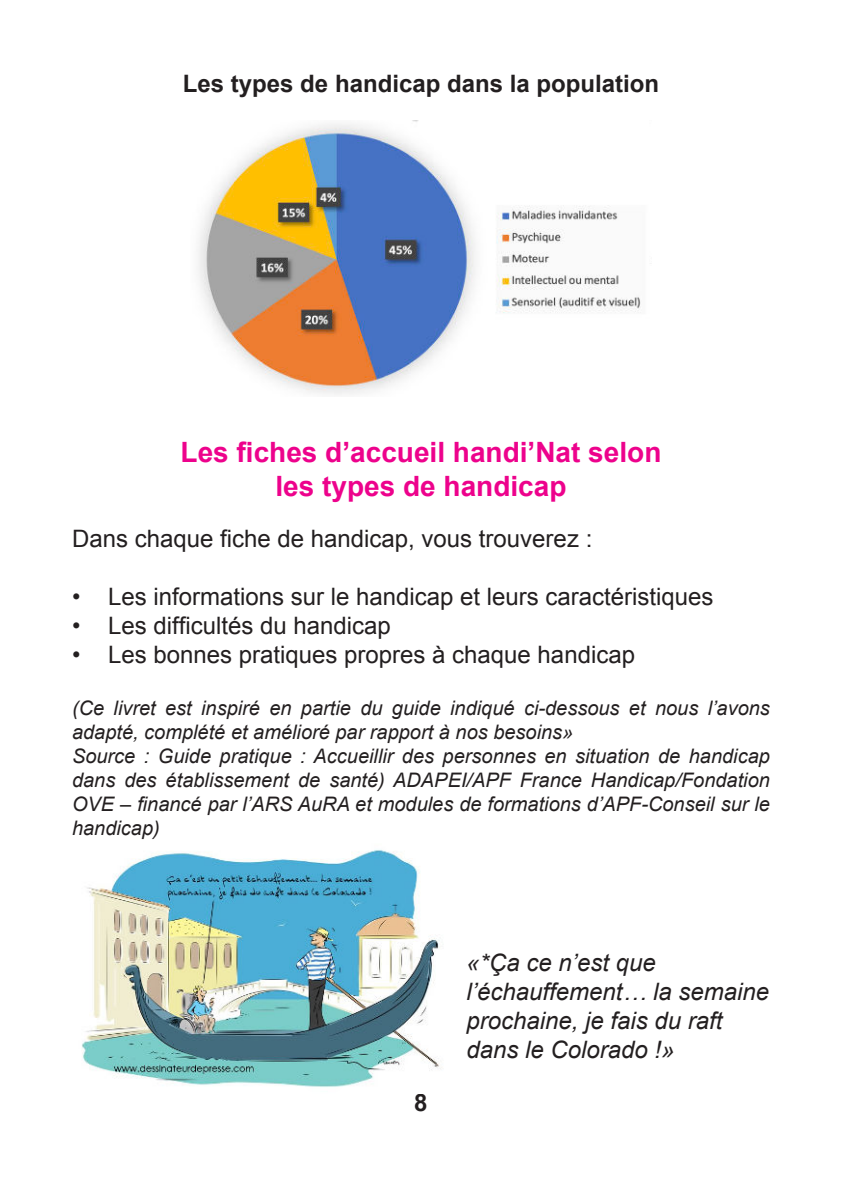
<style>
.page{position:relative;width:842px;height:1191px;background:#fff}
.page>*{position:absolute;margin:0;border:0;box-sizing:border-box;transform-origin:0 0}
.t1{font:700 28px/33.6px "Arial";color:#ed028c;text-align:center}
.t2{font:24px "Arial";color:#231f20}
.t3{font:italic 24px/28.8px "Arial";color:#231f20}
.t4{font:700 24px "Arial";color:#231f20}
.t5{font:italic 20px/24px "Arial";color:#231f20}
</style>
<div class="page">
<img style="left:81px;top:850px;width:361px;height:237px">
<img style="left:198px;top:120px;width:443px;height:275px">
<p class="t4" style="left:183px;top:68px;width:478px">Les types de handicap dans la population</p>
<h1 class="t1" style="left:181px;top:436px;width:482px">Les fiches d’accueil handi’Nat selon les types de handicap</h1>
<p class="t2" style="left:72px;top:523px;width:522px">Dans chaque fiche de handicap, vous trouverez :</p>
<p class="t2" style="left:72px;top:587px;width:643px">• Les informations sur le handicap et leurs caractéristiques</p>
<p class="t2" style="left:72px;top:616px;width:320px">• Les difficultés du handicap</p>
<p class="t2" style="left:72px;top:645px;width:564px">• Les bonnes pratiques propres à chaque handicap</p>
<p class="t5" style="left:72px;top:698px;width:699px">(Ce livret est inspiré en partie du guide indiqué ci-dessous et nous l’avons adapté, complété et amélioré par rapport à nos besoins»<br>Source : Guide pratique : Accueillir des personnes en situation de handicap dans des établissement de santé) ADAPEI/APF France Handicap/Fondation OVE – financé par l’ARS AuRA et modules de formations d’APF-Conseil sur le handicap)</p>
<p class="t4" style="left:414px;top:1093px;width:15px">8</p>
<p class="t3" style="left:466px;top:950px;width:304px">«*Ça ce n’est que l’échauffement… la semaine prochaine, je fais du raft dans le Colorado !»</p>
</div>
